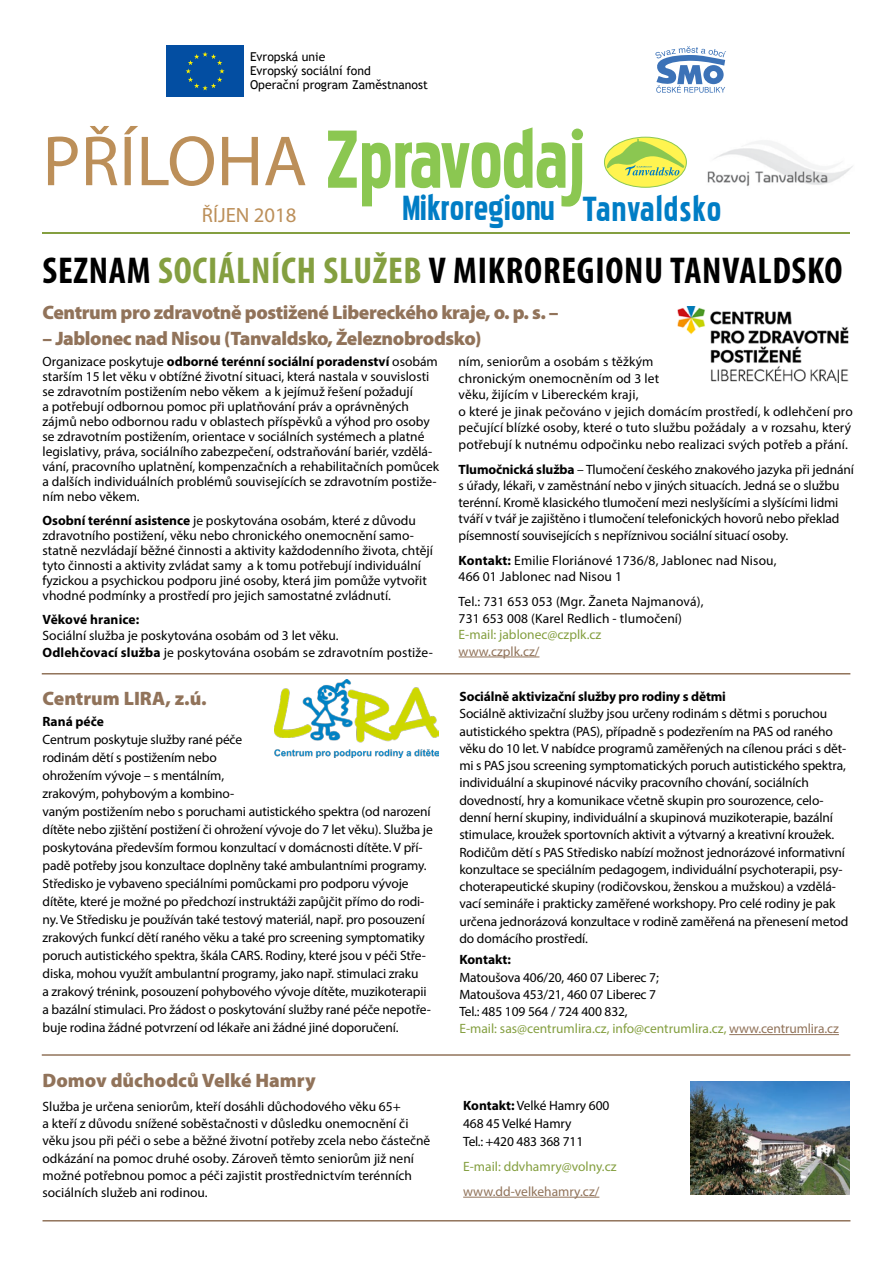
<style>
.page{position:relative;width:893px;height:1263px;background:#fff}
.page>*{position:absolute;margin:0;border:0;box-sizing:border-box;transform-origin:0 0}
.t1{font:101.85px "Pakenham";letter-spacing:-.01em;color:#8bc751}
.t2{font:43.2px "Pakenham";color:#007dc5}
.t3{font:700 condensed 37.5px "Myriad Pro";letter-spacing:.02em;color:#000}
.t4{font:20.7px "Myriad Pro";color:#bc8f59}
.t5{font:900 19.5px "Myriad Pro";letter-spacing:-.02em;color:#91735a}
.t6{font:900 19.5px "Myriad Pro";color:#91735a}
.t7{font:13.5px/17.2px "Myriad Pro";letter-spacing:-.01em;color:#000}
.t8{font:13.5px/16.5px "Myriad Pro";letter-spacing:.01em;color:#000}
.t9{font:700 13.5px "Myriad Pro";letter-spacing:-.01em;color:#000}
.t10{font:13.5px "Myriad Pro";color:#849f40}
.t11{font:13.5px "Myriad Pro";color:#91735a}
.t12{font:12.15px/14.1px "Trebuchet MS";color:#000}
.s1{font-family:"Myriad Pro";font-size:71.55px;color:#bc8f59}
.s2{color:#849f40}
.s3{font-weight:700}
.s4{color:#91735a}
</style>
<div class="page">
<img style="left:677px;top:307px;width:172px;height:76px">
<img style="left:274px;top:679px;width:164px;height:79px">
<hr style="left:459px;top:657px;width:80px;height:1px;background:#91735a">
<hr style="left:729px;top:1034px;width:110px;height:1px;background:#91735a">
<img style="left:691px;top:1081px;width:159px;height:113px">
<hr style="left:43px;top:1220px;width:807px;height:1px;background:#91735a">
<hr style="left:43px;top:673px;width:807px;height:1px;background:#91735a">
<hr style="left:43px;top:1054px;width:807px;height:2px;background:#91735a">
<hr style="left:463px;top:1197px;width:136px;height:1px;background:#91735a">
<hr style="left:43px;top:233px;width:807px;height:1px;background:#849f40">
<div style="left:604px;top:137px;width:82px;height:50px;background:#fff450;border-radius:50%"></div>
<div style="left:604px;top:137px;width:83px;height:50px;border:1px solid #8bc751;border-radius:50%"></div>
<svg style="left:606px;top:139px;width:79px;height:37px"></svg>
<img style="left:707px;top:141px;width:146px;height:45px">
<svg style="left:166px;top:45px;width:78px;height:52px"></svg>
<div style="left:167px;top:46px;width:77px;height:51px;background:#034ea2"></div>
<svg style="left:186px;top:52px;width:39px;height:38px"></svg>
<svg style="left:655px;top:46px;width:71px;height:47px"></svg>
<p class="t12" style="left:250px;top:49px;width:179px">Evropská unie<br>Evropský sociální fond<br>Operační program Zaměstnanost</p>
<h1 class="t1" style="left:43px;top:114px;width:544px"><span class="s1">PŘÍLOHA</span> Zpravodaj</h1>
<h2 class="t2" style="left:402px;top:189px;width:321px">Mikroregionu Tanvaldsko</h2>
<h3 class="t4" style="left:202px;top:202px;width:96px">ŘÍJEN 2018</h3>
<h3 class="t3" style="left:43px;top:247px;width:802px">SEZNAM <span class="s2">SOCIÁLNÍCH SLUŽEB</span> V MIKROREGIONU TANVALDSKO</h3>
<h3 class="t5" style="left:43px;top:302px;width:518px">Centrum pro zdravotně postižené Libereckého kraje, o. p. s. –</h3>
<h3 class="t5" style="left:43px;top:327px;width:441px">– Jablonec nad Nisou (Tanvaldsko, Železnobrodsko)</h3>
<p class="t7" style="left:43px;top:354px;width:398px;line-height:15px">Organizace poskytuje <span class="s3">odborné terénní sociální poradenství</span> osobám starším 15 let věku v obtížné životní situaci, která nastala v souvislosti se zdravotním postižením nebo věkem a k jejímuž řešení požadují<br>a potřebují odbornou pomoc při uplatňování práv a oprávněných zájmů nebo odbornou radu v oblastech příspěvků a výhod pro osoby se zdravotním postižením, orientace v sociálních systémech a platné legislativy, práva, sociálního zabezpečení, odstraňování bariér, vzdělá&shy;vání, pracovního uplatnění, kompenzačních a rehabilitačních pomůcek a dalších individuálních problémů souvisejících se zdravotním postiže&shy;ním nebo věkem.</p>
<p class="t7" style="left:43px;top:513px;width:392px;line-height:15px"><span class="s3">Osobní terénní asistence</span> je poskytována osobám, které z důvodu zdravotního postižení, věku nebo chronického onemocnění samo&shy;statně nezvládají běžné činnosti a aktivity každodenního života, chtějí tyto činnosti a aktivity zvládat samy a k tomu potřebují individuální fyzickou a psychickou podporu jiné osoby, která jim pomůže vytvořit vhodné podmínky a prostředí pro jejich samostatné zvládnutí.</p>
<p class="t9" style="left:43px;top:611px;width:98px">Věkové hranice:</p>
<p class="t7" style="left:43px;top:627px;width:392px;line-height:16.5px">Sociální služba je poskytována osobám od 3 let věku.<br><span class="s3">Odlehčovací služba</span> je poskytována osobám se zdravotním postiže-</p>
<h3 class="t6" style="left:43px;top:687px;width:166px">Centrum LIRA, z.ú.</h3>
<p class="t9" style="left:43px;top:713px;width:63px">Raná péče</p>
<p class="t7" style="left:43px;top:730px;width:392px;line-height:18px">Centrum poskytuje služby rané péče<br>rodinám dětí s postižením nebo<br>ohrožením vývoje – s mentálním,<br>zrakovým, pohybovým a kombino-<br>vaným postižením nebo s poruchami autistického spektra (od narození dítěte nebo zjištění postižení či ohrožení vývoje do 7 let věku). Služba je poskytována především formou konzultací v domácnosti dítěte. V pří&shy;padě potřeby jsou konzultace doplněny také ambulantními programy.<br>Středisko je vybaveno speciálními pomůckami pro podporu vývoje dítěte, které je možné po předchozí instruktáži zapůjčit přímo do rodi&shy;ny. Ve Středisku je používán také testový materiál, např. pro posouzení zrakových funkcí dětí raného věku a také pro screening symptomatiky poruch autistického spektra, škála CARS. Rodiny, které jsou v péči Stře&shy;diska, mohou využít ambulantní programy, jako např. stimulaci zraku<br>a zrakový trénink, posouzení pohybového vývoje dítěte, muzikoterapii a bazální stimulaci. Pro žádost o poskytování služby rané péče nepotře&shy;buje rodina žádné potvrzení od lékaře ani žádné jiné doporučení.</p>
<h3 class="t6" style="left:43px;top:1070px;width:275px">Domov důchodců Velké Hamry</h3>
<p class="t7" style="left:43px;top:1097px;width:389px">Služba je určena seniorům, kteří dosáhli důchodového věku 65+<br>a kteří z důvodu snížené soběstačnosti v důsledku onemocnění či věku jsou při péči o sebe a běžné životní potřeby zcela nebo částečně odkázání na pomoc druhé osoby. Zároveň těmto seniorům již není možné potřebnou pomoc a péči zajistit prostřednictvím terénních sociálních služeb ani rodinou.</p>
<p class="t8" style="left:459px;top:353px;width:396px">ním, seniorům a osobám s těžkým<br>chronickým onemocněním od 3 let<br>věku, žijícím v Libereckém kraji,<br>o které je jinak pečováno v jejich domácím prostředí, k odlehčení pro pečující blízké osoby, které o tuto službu požádaly a v rozsahu, který potřebují k nutnému odpočinku nebo realizaci svých potřeb a přání.</p>
<p class="t7" style="left:459px;top:461px;width:397px;line-height:16.5px"><span class="s3">Tlumočnická služba</span> – Tlumočení českého znakového jazyka při jednání s úřady, lékaři, v zaměstnání nebo v jiných situacích. Jedná se o službu terénní. Kromě klasického tlumočení mezi neslyšícími a slyšícími lidmi tváří v tvář je zajištěno i tlumočení telefonických hovorů nebo překlad písemností souvisejících s nepříznivou sociální situací osoby.</p>
<p class="t8" style="left:459px;top:552px;width:319px"><span class="s3">Kontakt:</span> Emilie Floriánové 1736/8, Jablonec nad Nisou,<br>466 01 Jablonec nad Nisou 1</p>
<p class="t8" style="left:459px;top:593px;width:246px">Tel.: 731 653 053 (Mgr. Žaneta Najmanová),<br>731 653 008 (Karel Redlich - tlumočení)</p>
<p class="t10" style="left:459px;top:626px;width:144px">E-mail: jablonec@czplk.cz</p>
<p class="t11" style="left:459px;top:643px;width:82px">www.czplk.cz/</p>
<p class="t9" style="left:459px;top:688px;width:268px">Sociálně aktivizační služby pro rodiny s dětmi</p>
<p class="t7" style="left:459px;top:705px;width:391px">Sociálně aktivizační služby jsou určeny rodinám s dětmi s poruchou autistického spektra (PAS), případně s podezřením na PAS od raného věku do 10 let. V nabídce programů zaměřených na cílenou práci s dět&shy;mi s PAS jsou screening symptomatických poruch autistického spektra, individuální a skupinové nácviky pracovního chování, sociálních dovedností, hry a komunikace včetně skupin pro sourozence, celo&shy;denní herní skupiny, individuální a skupinová muzikoterapie, bazální stimulace, kroužek sportovních aktivit a výtvarný a kreativní kroužek.<br>Rodičům dětí s PAS Středisko nabízí možnost jednorázové informativní konzultace se speciálním pedagogem, individuální psychoterapii, psy&shy;choterapeutické skupiny (rodičovskou, ženskou a mužskou) a vzdělá&shy;vací semináře i prakticky zaměřené workshopy. Pro celé rodiny je pak určena jednorázová konzultace v rodině zaměřená na přenesení metod do domácího prostředí.</p>
<p class="t9" style="left:459px;top:951px;width:53px">Kontakt:</p>
<p class="t7" style="left:459px;top:968px;width:381px">Matoušova 406/20, 460 07 Liberec 7;<br>Matoušova 453/21, 460 07 Liberec 7<br>Tel.: 485 109 564 / 724 400 832,<br><span class="s2">E-mail: sas@centrumlira.cz, info@centrumlira.cz,</span> <span class="s4">www.centrumlira.cz</span></p>
<p class="t7" style="left:463px;top:1096px;width:148px;line-height:18px"><span class="s3">Kontakt:</span> Velké Hamry 600<br>468 45 Velké Hamry<br>Tel.: +420 483 368 711</p>
<p class="t10" style="left:463px;top:1158px;width:155px">E-mail: ddvhamry@volny.cz</p>
<p class="t11" style="left:463px;top:1183px;width:138px">www.dd-velkehamry.cz/</p>
</div>
